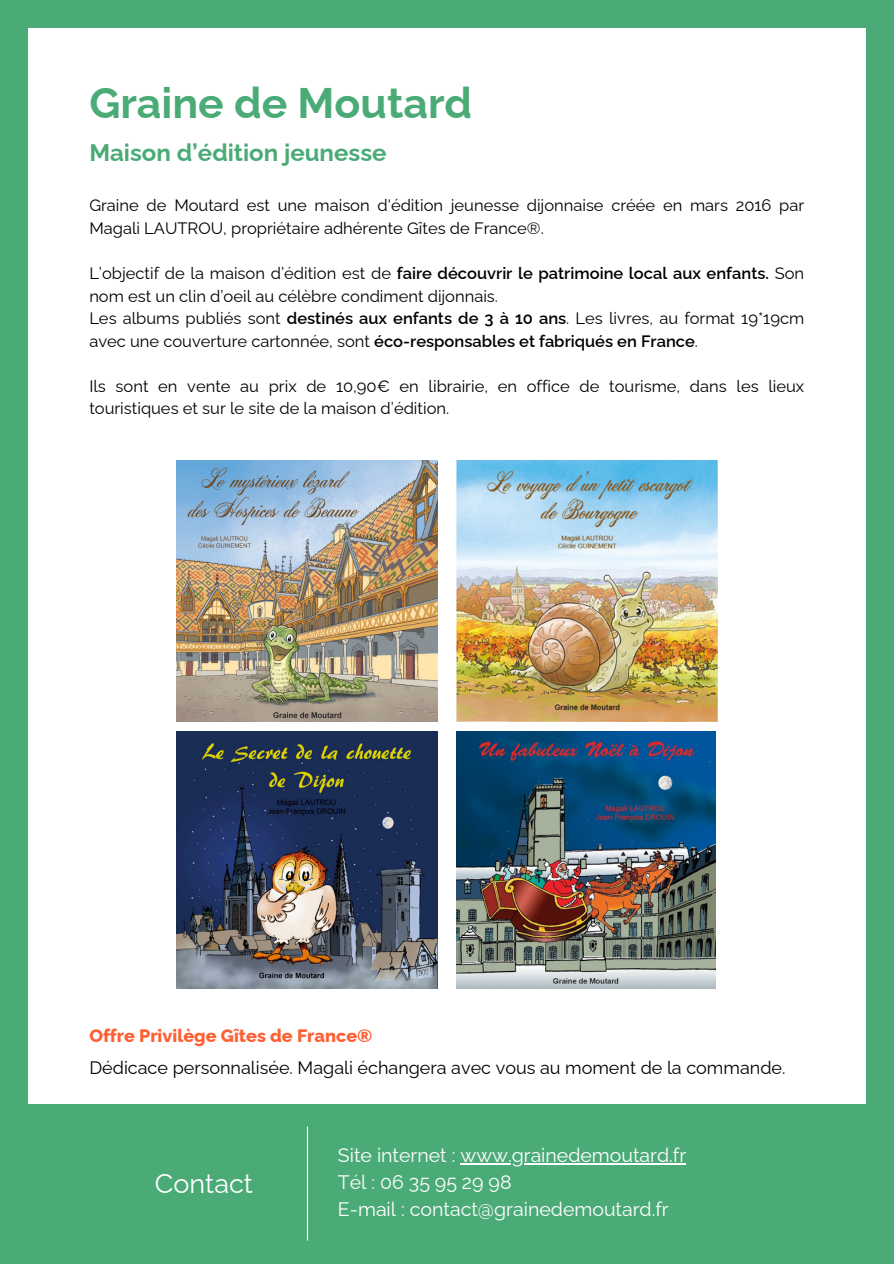
<style>
.page{position:relative;width:894px;height:1264px;background:#fff}
.page>*{position:absolute;margin:0;border:0;box-sizing:border-box;transform-origin:0 0}
.t1{font:700 42.75px "Raleway";color:#4bab77}
.t2{font:27px "Raleway";color:#fff}
.t3{font:700 24px "Raleway";color:#4bab77}
.t4{font:19.5px/27px "Raleway";color:#fff}
.t5{font:18px "Raleway";color:#000}
.t6{font:800 18px "Raleway";color:#ff5f32}
.t7{font:16.5px/22.5px "Raleway";color:#000}
.s1{font-weight:600}
</style>
<div class="page">
<div style="left:0;top:0;width:28px;height:1263px;background:#4bab77"></div>
<div style="left:865px;top:0;width:28px;height:1263px;background:#4bab77"></div>
<div style="left:0;top:0;width:893px;height:28px;background:#4bab77"></div>
<div style="left:0;top:1103px;width:893px;height:160px;background:#4bab77"></div>
<hr style="left:307px;top:1126px;width:1px;height:114px;background:#fff">
<img style="left:176px;top:460px;width:261px;height:261px">
<img style="left:456px;top:460px;width:261px;height:261px">
<img style="left:176px;top:731px;width:261px;height:257px">
<img style="left:456px;top:731px;width:259px;height:257px">
<hr style="left:460px;top:1163px;width:226px;height:1px;background:#fff">
<p class="t1" style="left:89px;top:77px;width:384px">Graine de Moutard</p>
<h1 class="t3" style="left:89px;top:138px;width:299px">Maison d’édition jeunesse</h1>
<h3 class="t7" style="left:89px;top:194px;width:716px">Graine de Moutard est une maison d'édition jeunesse dijonnaise créée en mars 2016 par<br>Magali LAUTROU, propriétaire adhérente Gîtes de France®.</h3>
<p class="t7" style="left:89px;top:262px;width:716px">L’objectif de la maison d’édition est de <span class="s1">faire découvrir le patrimoine local aux enfants.</span> Son nom est un clin d’oeil au célèbre condiment dijonnais.</p>
<p class="t7" style="left:89px;top:307px;width:716px">Les albums publiés sont <span class="s1">destinés aux enfants de 3 à 10 ans</span>. Les livres, au format 19*19cm avec une couverture cartonnée, sont <span class="s1">éco-responsables et fabriqués en France</span>.</p>
<p class="t7" style="left:89px;top:374px;width:716px">Ils sont en vente au prix de 10,90€ en librairie, en office de tourisme, dans les lieux touristiques et sur le site de la maison d’édition.</p>
<p class="t6" style="left:89px;top:1025px;width:284px">Offre Privilège Gîtes de France®</p>
<h4 class="t5" style="left:89px;top:1056px;width:697px">Dédicace personnalisée. Magali échangera avec vous au moment de la commande.</h4>
<p class="t2" style="left:155px;top:1167px;width:99px">Contact</p>
<p class="t4" style="left:338px;top:1141px;width:349px">Site internet : www.grainedemoutard.fr</p>
<p class="t4" style="left:338px;top:1168px;width:332px">Tél : 06 35 95 29 98<br>E-mail : contact@grainedemoutard.fr</p>
</div>
